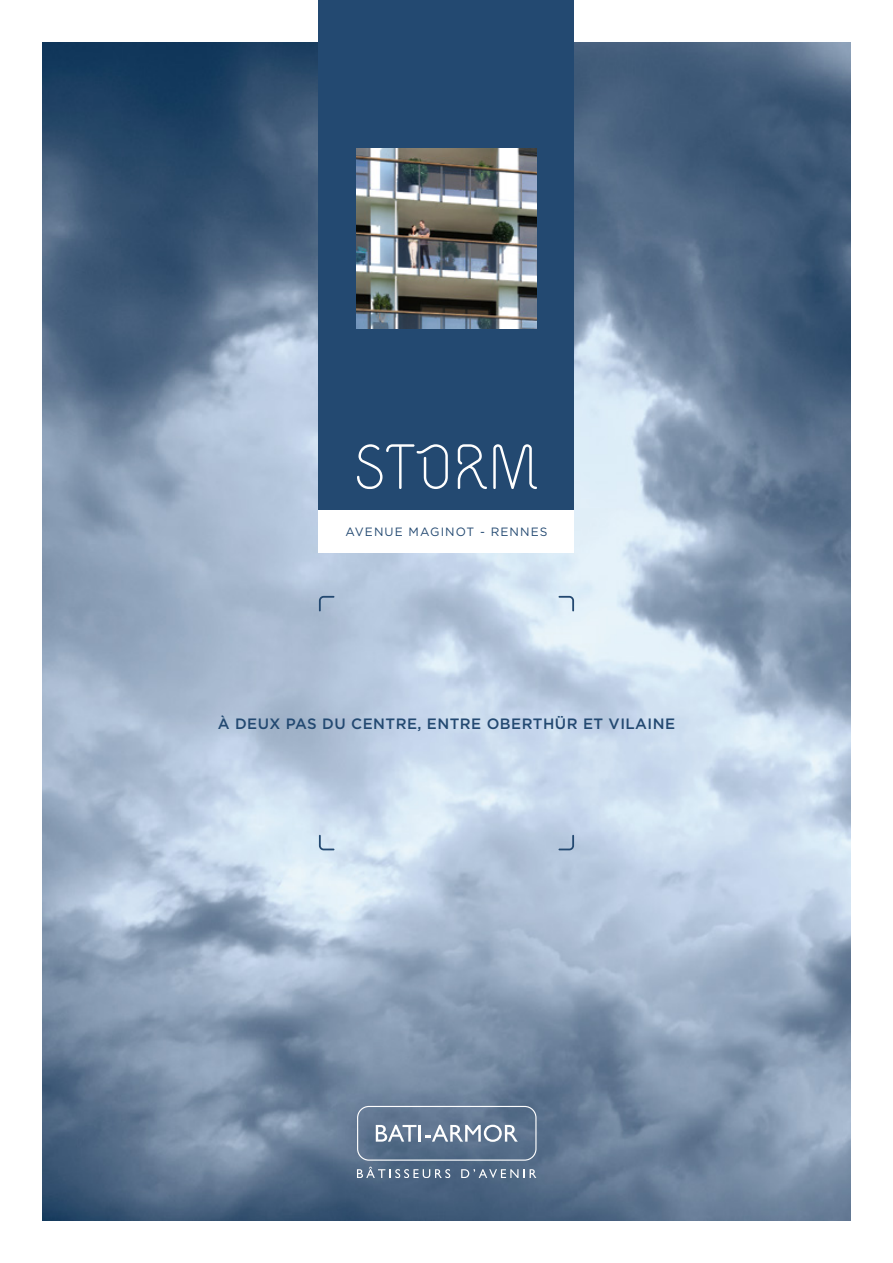
<style>
.page{position:relative;width:893px;height:1263px;background:#fff}
.page>*{position:absolute;margin:0;border:0;box-sizing:border-box;transform-origin:0 0}
.t1{font:72.45px "Vetka";color:#fff}
.t2{font:500 15px "Gotham";letter-spacing:.03em;color:#234971}
.t3{font:12px "Gotham";letter-spacing:.09em;color:#234971}
</style>
<div class="page">
<img style="left:43px;top:43px;width:807px;height:1177px">
<div style="left:319px;top:0;width:255px;height:510px;background:#234971"></div>
<div style="left:319px;top:510px;width:255px;height:43px;background:#fff"></div>
<svg style="left:319px;top:835px;width:15px;height:15px"></svg>
<svg style="left:319px;top:596px;width:15px;height:15px"></svg>
<svg style="left:558px;top:835px;width:16px;height:15px"></svg>
<svg style="left:558px;top:596px;width:16px;height:15px"></svg>
<img style="left:356px;top:149px;width:180px;height:180px">
<div style="left:357px;top:1106px;width:179px;height:55px;border:1px solid #fff;border-radius:11px"></div>
<svg style="left:376px;top:1125px;width:142px;height:17px"></svg>
<svg style="left:357px;top:1167px;width:93px;height:11px"></svg>
<svg style="left:461px;top:1169px;width:75px;height:9px"></svg>
<p class="t1" style="left:353px;top:433px;width:188px">STORM</p>
<p class="t3" style="left:345px;top:524px;width:203px">AVENUE MAGINOT - RENNES</p>
<p class="t2" style="left:218px;top:714px;width:459px">À DEUX PAS DU CENTRE, ENTRE OBERTHÜR ET VILAINE</p>
</div>
